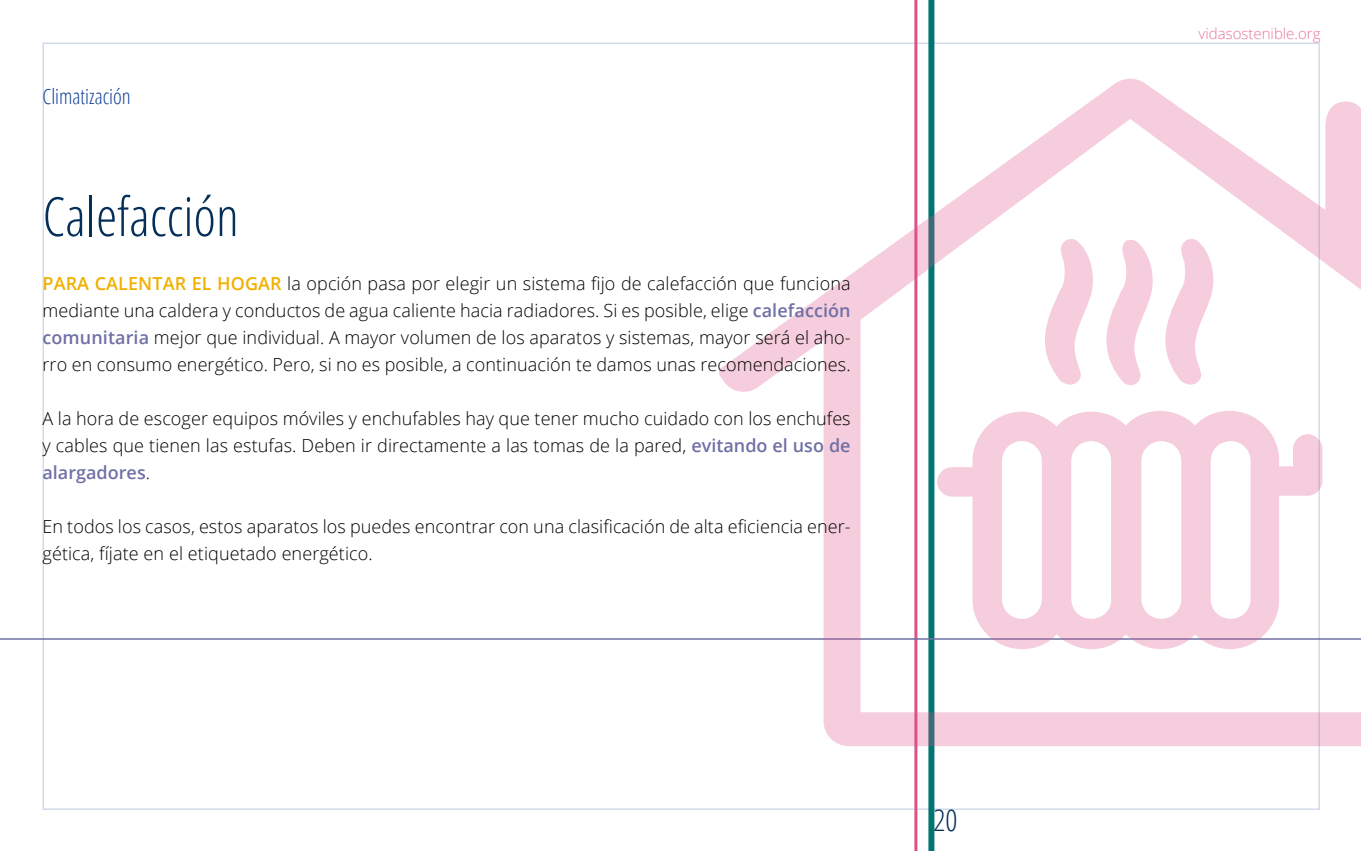
<style>
.page{position:relative;width:1361px;height:851px;background:#fff}
.page>*{position:absolute;margin:0;border:0;box-sizing:border-box;transform-origin:0 0}
.t1{font:300 condensed 54px "Open Sans";color:#042f58}
.t2{font:300 condensed 30px "Open Sans";color:#042f58}
.t3{font:300 condensed 21px "Open Sans";color:#114199}
.t4{font:300 18px/27px "Open Sans";letter-spacing:.005em;color:#000;text-align:justify}
.t5{font:300 15px "Open Sans";color:#e8759f}
.s1{font-weight:600;color:#f1b000}
.s2{font-weight:600;color:#6f70a5}
</style>
<div class="page">
<div style="left:928px;top:0;width:6px;height:850px;background:#007571"></div>
<hr style="left:914px;top:0;width:3px;height:850px;background:#de5186">
<hr style="left:0;top:638px;width:1361px;height:1px;background:#6f70a5">
<svg style="left:715px;top:77px;width:646px;height:669px"></svg>
<p class="t3" style="left:43px;top:82px;width:90px">Climatización</p>
<h1 class="t1" style="left:43px;top:180px;width:198px">Calefacción</h1>
<p class="t4" style="left:43px;top:269px;width:809px"><span class="s1">PARA CALENTAR EL HOGAR</span> la opción pasa por elegir un sistema fijo de calefacción que funciona mediante una caldera y conductos de agua caliente hacia radiadores. Si es posible, elige <span class="s2">calefacción comunitaria</span> mejor que individual. A mayor volumen de los aparatos y sistemas, mayor será el aho&shy;rro en consumo energético. Pero, si no es posible, a continuación te damos unas recomendaciones.</p>
<p class="t4" style="left:43px;top:404px;width:809px">A la hora de escoger equipos móviles y enchufables hay que tener mucho cuidado con los enchufes y cables que tienen las estufas. Deben ir directamente a las tomas de la pared, <span class="s2">evitando el uso de alargadores</span>.</p>
<p class="t4" style="left:43px;top:512px;width:809px">En todos los casos, estos aparatos los puedes encontrar con una clasificación de alta eficiencia ener&shy;gética, fíjate en el etiquetado energético.</p>
<h2 class="t2" style="left:933px;top:800px;width:25px">20</h2>
<p class="t5" style="left:1198px;top:24px;width:124px">vidasostenible.org</p>
</div>
